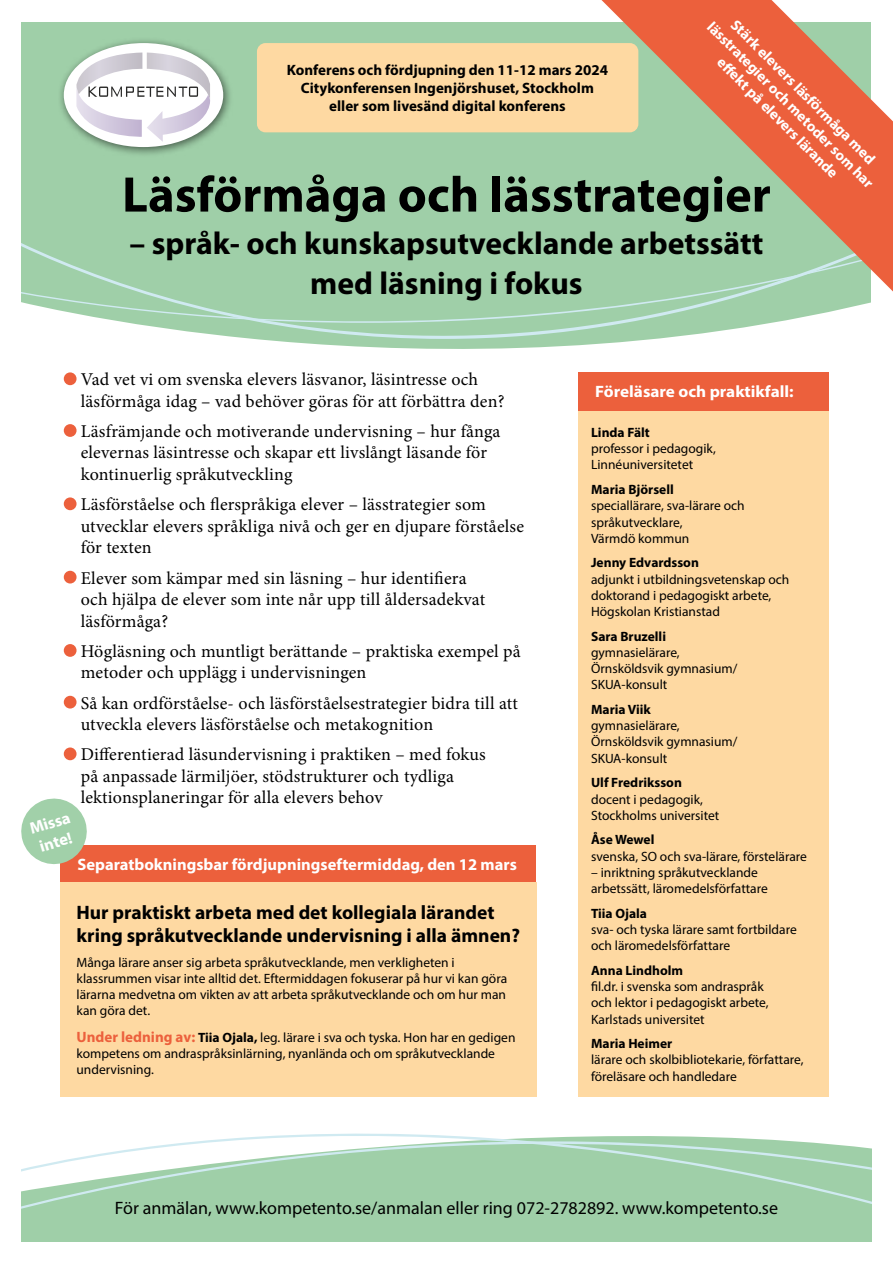
<style>
.page{position:relative;width:893px;height:1263px;background:#fff}
.page>*{position:absolute;margin:0;border:0;box-sizing:border-box;transform-origin:0 0}
.t1{font:700 50.4px "Myriad Pro";color:#000}
.t2{font:700 31.65px/39.6px "Myriad Pro";color:#000;text-align:center}
.t3{font:700 19.5px/23.4px "Myriad Pro";color:#000}
.t4{font:18px/21.6px "Minion Pro";letter-spacing:.01em;color:#000}
.t5{font:18px "Myriad Pro";color:#000}
.t6{font:700 16.5px/19.8px "Myriad Pro";color:#fff}
.t7{font:700 16.5px "Myriad Pro";color:#fff;scale:1.04 1}
.t8{font:700 15px/18px "Myriad Pro";color:#000;text-align:center}
.t9{font:700 15px "Myriad Pro";color:#fff}
.t10{font:13.5px/16.2px "Myriad Pro";color:#000}
.t11{font:700 13.5px "Myriad Pro";color:#000}
.s1{font-weight:700;font-size:15px;color:#ec603c}
.s2{font-weight:700}
</style>
<div class="page">
<svg style="left:21px;top:22px;width:580px;height:364px;fill:#9fcfa8"></svg>
<svg style="left:21px;top:203px;width:718px;height:158px"></svg>
<svg style="left:21px;top:213px;width:850px;height:115px;background:#a4d1ae"></svg>
<hr style="left:21px;top:1238px;width:851px;height:4px;background:#9fcfa8">
<svg style="left:21px;top:1133px;width:851px;height:105px;fill:#9fcfa8"></svg>
<div style="left:58px;top:37px;width:175px;height:120px;background:#000;opacity:.55"></div>
<div style="left:64px;top:43px;width:159px;height:104px;background:#fff;border-radius:50%"></div>
<svg style="left:76px;top:53px;width:135px;height:89px"></svg>
<div style="left:257px;top:43px;width:381px;height:89px;background:#fed9a2;border-radius:9px"></div>
<svg style="left:601px;top:0;width:292px;height:291px;background:#c8a480"></svg>
<div style="left:64px;top:372px;width:13px;height:13px;background:#ec603c;border-radius:50%"></div>
<div style="left:64px;top:424px;width:13px;height:13px;background:#ec603c;border-radius:50%"></div>
<div style="left:64px;top:497px;width:13px;height:13px;background:#ec603c;border-radius:50%"></div>
<div style="left:64px;top:571px;width:13px;height:12px;background:#ec603c;border-radius:50%"></div>
<div style="left:64px;top:644px;width:13px;height:13px;background:#ec603c;border-radius:50%"></div>
<div style="left:64px;top:696px;width:13px;height:12px;background:#ec603c;border-radius:50%"></div>
<div style="left:64px;top:747px;width:13px;height:13px;background:#ec603c;border-radius:50%"></div>
<div style="left:578px;top:410px;width:251px;height:687px;background:#fed9a2"></div>
<div style="left:60px;top:845px;width:476px;height:38px;background:#ec603c"></div>
<div style="left:578px;top:372px;width:251px;height:38px;background:#ec603c"></div>
<div style="left:60px;top:882px;width:477px;height:215px;background:#fed9a2"></div>
<svg style="left:21px;top:798px;width:66px;height:66px"></svg>
<p class="t9" style="left:740px;top:15px;width:199px;rotate:45deg">Stärk elevers läsförmåga med</p>
<p class="t9" style="left:717px;top:17px;width:230px;rotate:45deg">lässtrategier och metoder som har</p>
<p class="t9" style="left:727px;top:53px;width:165px;rotate:45deg">eff ekt på elevers lärande</p>
<p class="t8" style="left:287px;top:61px;width:323px">Konferens och fördjupning den 11-12 mars 2024<br>Citykonferensen Ingenjörshuset, Stockholm eller som livesänd digital konferens</p>
<h1 class="t1" style="left:122px;top:162px;width:650px">Läsförmåga och lässtrategier</h1>
<h2 class="t2" style="left:130px;top:223px;width:635px">– språk- och kunskapsutvecklande arbetssätt med läsning i fokus</h2>
<p class="t6" style="left:27px;top:819px;width:43px;rotate:-17deg">Missa inte!</p>
<h3 class="t4" style="left:81px;top:369px;width:425px">Vad vet vi om svenska elevers läsvanor, läsintresse och läsförmåga idag – vad behöver göras för att förbättra den?</h3>
<h3 class="t4" style="left:81px;top:420px;width:421px">Läsfrämjande och motiverande undervisning – hur fånga elevernas läsintresse och skapar ett livslångt läsande för kontinuerlig språkutveckling</h3>
<h3 class="t4" style="left:81px;top:494px;width:445px">Läsförståelse och flerspråkiga elever – lässtrategier som utvecklar elevers språkliga nivå och ger en djupare förståelse för texten</h3>
<h3 class="t4" style="left:81px;top:567px;width:406px">Elever som kämpar med sin läsning – hur identifiera och hjälpa de elever som inte når upp till åldersadekvat läsförmåga?</h3>
<h3 class="t4" style="left:81px;top:640px;width:442px">Högläsning och muntligt berättande – praktiska exempel på metoder och upplägg i undervisningen</h3>
<h3 class="t4" style="left:81px;top:692px;width:439px">Så kan ordförståelse- och läsförståelsestrategier bidra till att utveckla elevers läsförståelse och metakognition</h3>
<h3 class="t4" style="left:81px;top:744px;width:406px">Differentierad läsundervisning i praktiken – med fokus på anpassade lärmiljöer, stödstrukturer och tydliga lektionsplaneringar för alla elevers behov</h3>
<p class="t6" style="left:77px;top:854px;width:441px">Separatbokningsbar fördjupningseftermiddag, den 12 mars</p>
<h3 class="t3" style="left:76px;top:900px;width:445px">Hur praktiskt arbeta med det kollegiala lärandet kring språkutvecklande undervisning i alla ämnen?</h3>
<p class="t10" style="left:76px;top:954px;width:432px">Många lärare anser sig arbeta språkutvecklande, men verkligheten i klassrummen visar inte alltid det. Eftermiddagen fokuserar på hur vi kan göra lärarna medvetna om vikten av att arbeta språkutvecklande och om hur man kan göra det.</p>
<p class="t10" style="left:76px;top:1029px;width:440px"><span class="s1">Under ledning av:</span> <span class="s2">Tiia Ojala,</span> leg. lärare i sva och tyska. Hon har en gedigen kompetens om andraspråksinlärning, nyanlända och om språkutvecklande undervisning.</p>
<p class="t7" style="left:595px;top:381px;width:192px">Föreläsare och praktikfall:</p>
<p class="t11" style="left:591px;top:424px;width:60px">Linda Fält</p>
<p class="t10" style="left:591px;top:440px;width:126px">professor i pedagogik,<br>Linnéuniversitetet</p>
<p class="t11" style="left:591px;top:481px;width:84px">Maria Björsell</p>
<p class="t10" style="left:591px;top:497px;width:155px">speciallärare, sva-lärare och språkutvecklare,<br>Värmdö kommun</p>
<p class="t11" style="left:591px;top:554px;width:109px">Jenny Edvardsson</p>
<p class="t10" style="left:591px;top:571px;width:200px">adjunkt i utbildningsvetenskap och doktorand i pedagogiskt arbete,<br>Högskolan Kristianstad</p>
<p class="t11" style="left:591px;top:627px;width:76px">Sara Bruzelli</p>
<p class="t10" style="left:591px;top:644px;width:148px">gymnasielärare,<br>Örnsköldsvik gymnasium/<br>SKUA-konsult</p>
<p class="t11" style="left:591px;top:701px;width:61px">Maria Viik</p>
<p class="t10" style="left:591px;top:717px;width:148px">gymnasielärare,<br>Örnsköldsvik gymnasium/<br>SKUA-konsult</p>
<p class="t11" style="left:591px;top:774px;width:92px">Ulf Fredriksson</p>
<p class="t10" style="left:591px;top:791px;width:130px">docent i pedagogik,<br>Stockholms universitet</p>
<p class="t11" style="left:591px;top:831px;width:65px">Åse Wewel</p>
<p class="t10" style="left:591px;top:848px;width:217px">svenska, SO och sva-lärare, förstelärare</p>
<p class="t10" style="left:591px;top:864px;width:178px">– inriktning språkutvecklande arbetssätt, läromedelsförfattare</p>
<p class="t11" style="left:591px;top:904px;width:57px">Tiia Ojala</p>
<p class="t10" style="left:591px;top:921px;width:207px">sva- och tyska lärare samt fortbildare och läromedelsförfattare</p>
<p class="t11" style="left:591px;top:961px;width:94px">Anna Lindholm</p>
<p class="t10" style="left:591px;top:978px;width:179px">fil.dr. i svenska som andraspråk och lektor i pedagogiskt arbete,<br>Karlstads universitet</p>
<p class="t11" style="left:591px;top:1035px;width:83px">Maria Heimer</p>
<p class="t10" style="left:591px;top:1051px;width:214px">lärare och skolbibliotekarie, författare, föreläsare och handledare</p>
<h3 class="t5" style="left:115px;top:1197px;width:665px">För anmälan, www.kompetento.se/anmalan eller ring 072-2782892. www.kompetento.se</h3>
</div>
